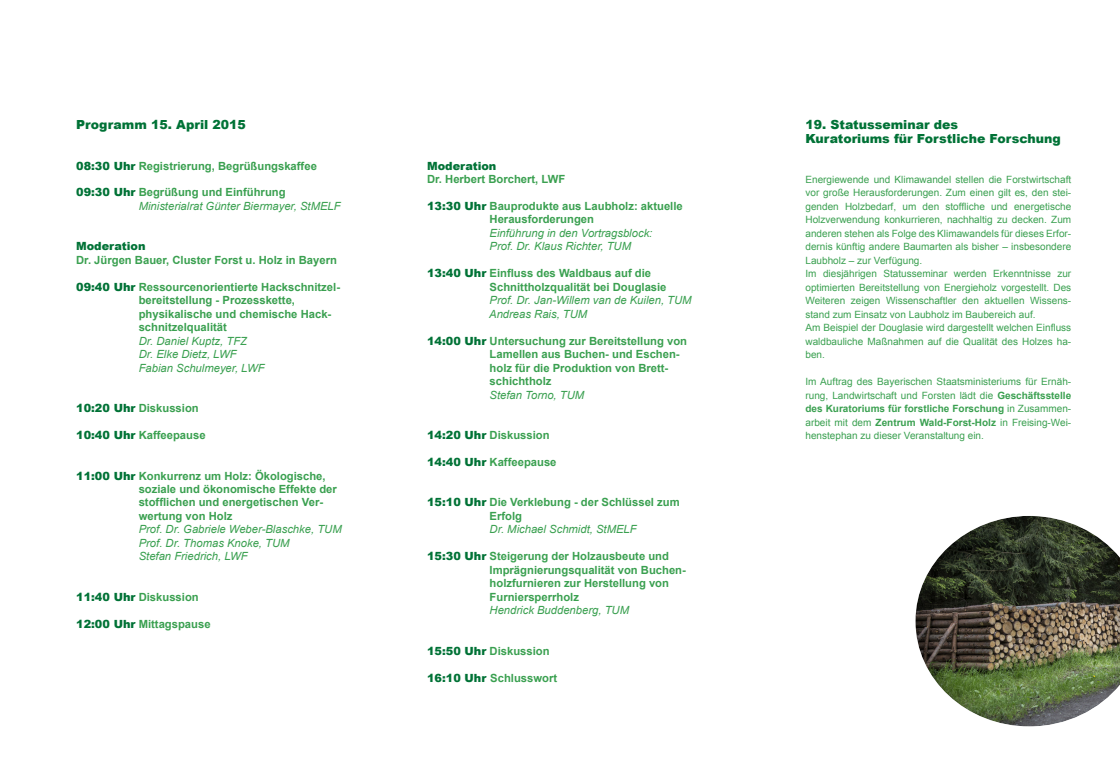
<style>
.page{position:relative;width:1120px;height:759px;background:#fff}
.page>*{position:absolute;margin:0;border:0;box-sizing:border-box;transform-origin:0 0}
.t1{font:900 12.5px "Arial";color:#007236}
.t2{font:700 11.25px/13.5px "Arial";color:#3aa050}
.t3{font:italic 11.25px "Arial";color:#3aa050}
.t4{font:900 11.25px "Arial";color:#007236}
.t5{font:10px/13.5px "Arial";color:#3aa050;text-align:justify}
.s1{font-weight:900;color:#007236}
.s2{font-weight:400;font-style:italic}
.s3{font-weight:700}
</style>
<div class="page">
<div style="left:915px;top:515px;width:205px;height:211px;background:#231f20;opacity:.6"></div>
<p class="t1" style="left:76px;top:115px;width:171px">Programm 15. April 2015</p>
<p class="t2" style="left:76px;top:159px;width:242px"><span class="s1">08:30 Uhr</span> Registrierung, Begrüßungskaffee</p>
<p class="t2" style="left:76px;top:186px;width:211px"><span class="s1">09:30 Uhr</span> Begrüßung und Einführung</p>
<p class="t3" style="left:139px;top:199px;width:203px">Ministerialrat Günter Biermayer, StMELF</p>
<p class="t4" style="left:76px;top:238px;width:71px">Moderation</p>
<p class="t2" style="left:76px;top:253px;width:262px">Dr. Jürgen Bauer, Cluster Forst u. Holz in Bayern</p>
<p class="t2" style="left:139px;top:280px;width:203px;text-indent:-63px"><span class="s1">09:40 Uhr</span> Ressourcenorientierte Hackschnitzel&shy;bereitstellung - Prozesskette,</p>
<p class="t2" style="left:139px;top:307px;width:194px">physikalische und chemische Hack&shy;schnitzelqualität</p>
<p class="t3" style="left:139px;top:333px;width:110px">Dr. Daniel Kuptz, TFZ</p>
<p class="t3" style="left:139px;top:347px;width:99px">Dr. Elke Dietz, LWF</p>
<p class="t3" style="left:139px;top:360px;width:127px">Fabian Schulmeyer, LWF</p>
<p class="t2" style="left:76px;top:401px;width:124px"><span class="s1">10:20 Uhr</span> Diskussion</p>
<p class="t2" style="left:76px;top:428px;width:131px"><span class="s1">10:40 Uhr</span> Kaffeepause</p>
<p class="t2" style="left:139px;top:469px;width:200px;text-indent:-63px"><span class="s1">11:00 Uhr</span> Konkurrenz um Holz: Ökologische, soziale und ökonomische Effekte der</p>
<p class="t2" style="left:139px;top:496px;width:186px">stofflichen und energetischen Ver&shy;wertung von Holz</p>
<p class="t3" style="left:139px;top:522px;width:204px">Prof. Dr. Gabriele Weber-Blaschke, TUM</p>
<p class="t3" style="left:139px;top:535px;width:152px">Prof. Dr. Thomas Knoke, TUM</p>
<p class="t3" style="left:139px;top:549px;width:110px">Stefan Friedrich, LWF</p>
<p class="t2" style="left:76px;top:590px;width:124px"><span class="s1">11:40 Uhr</span> Diskussion</p>
<p class="t2" style="left:76px;top:617px;width:136px"><span class="s1">12:00 Uhr</span> Mittagspause</p>
<p class="t4" style="left:427px;top:157px;width:71px">Moderation</p>
<p class="t2" style="left:427px;top:172px;width:140px">Dr. Herbert Borchert, LWF</p>
<p class="t2" style="left:489px;top:199px;width:195px;text-indent:-63px"><span class="s1">13:30 Uhr</span> Bauprodukte aus Laubholz: aktuelle<br>Herausforderungen</p>
<p class="t3" style="left:489px;top:225px;width:164px">Einführung in den Vortragsblock:</p>
<p class="t3" style="left:489px;top:239px;width:143px">Prof. Dr. Klaus Richter, TUM</p>
<p class="t2" style="left:489px;top:267px;width:204px;text-indent:-63px"><span class="s1">13:40 Uhr</span> Einfluss des Waldbaus auf die<br>Schnittholzqualität bei Douglasie<br><span class="s2">Prof. Dr. Jan-Willem van de Kuilen, TUM</span></p>
<p class="t3" style="left:489px;top:306px;width:100px">Andreas Rais, TUM</p>
<p class="t2" style="left:489px;top:334px;width:199px;text-indent:-63px"><span class="s1">14:00 Uhr</span> Untersuchung zur Bereitstellung von<br>Lamellen aus Buchen- und Eschen&shy;holz für die Produktion von Brett&shy;schichtholz</p>
<p class="t3" style="left:489px;top:387px;width:96px">Stefan Torno, TUM</p>
<p class="t2" style="left:427px;top:428px;width:124px"><span class="s1">14:20 Uhr</span> Diskussion</p>
<p class="t2" style="left:427px;top:455px;width:131px"><span class="s1">14:40 Uhr</span> Kaffeepause</p>
<p class="t2" style="left:489px;top:496px;width:192px;text-indent:-63px"><span class="s1">15:10 Uhr</span> Die Verklebung - der Schlüssel zum<br>Erfolg</p>
<p class="t3" style="left:489px;top:522px;width:149px">Dr. Michael Schmidt, StMELF</p>
<p class="t2" style="left:489px;top:549px;width:198px;text-indent:-63px"><span class="s1">15:30 Uhr</span> Steigerung der Holzausbeute und Imprägnierungsqualität von Buchen&shy;holzfurnieren zur Herstellung von Furniersperrholz</p>
<p class="t3" style="left:489px;top:602px;width:141px">Hendrick Buddenberg, TUM</p>
<p class="t2" style="left:427px;top:644px;width:124px"><span class="s1">15:50 Uhr</span> Diskussion</p>
<p class="t2" style="left:427px;top:671px;width:132px"><span class="s1">16:10 Uhr</span> Schlusswort</p>
<p class="t1" style="left:805px;top:115px;width:154px">19. Statusseminar des</p>
<p class="t1" style="left:805px;top:129px;width:257px">Kuratoriums für Forstliche Forschung</p>
<p class="t5" style="left:805px;top:173px;width:267px">Energiewende und Klimawandel stellen die Forstwirtschaft vor große Herausforderungen. Zum einen gilt es, den stei&shy;genden Holzbedarf, um den stoffliche und energetische Holzverwendung konkurrieren, nachhaltig zu decken. Zum anderen stehen als Folge des Klimawandels für dieses Erfor&shy;dernis künftig andere Baumarten als bisher – insbesondere Laubholz – zur Verfügung.</p>
<p class="t5" style="left:805px;top:267px;width:267px">Im diesjährigen Statusseminar werden Erkenntnisse zur optimierten Bereitstellung von Energieholz vorgestellt. Des Weiteren zeigen Wissenschaftler den aktuellen Wissens&shy;stand zum Einsatz von Laubholz im Baubereich auf.</p>
<p class="t5" style="left:805px;top:321px;width:267px">Am Beispiel der Douglasie wird dargestellt welchen Einfluss waldbauliche Maßnahmen auf die Qualität des Holzes ha&shy;ben.</p>
<p class="t5" style="left:805px;top:375px;width:267px">Im Auftrag des Bayerischen Staatsministeriums für Ernäh&shy;rung, Landwirtschaft und Forsten lädt die <span class="s3">Geschäftsstelle des Kuratoriums für forstliche Forschung</span> in Zusammen&shy;arbeit mit dem <span class="s3">Zentrum Wald-Forst-Holz</span> in Freising-Wei&shy;henstephan zu dieser Veranstaltung ein.</p>
</div>
